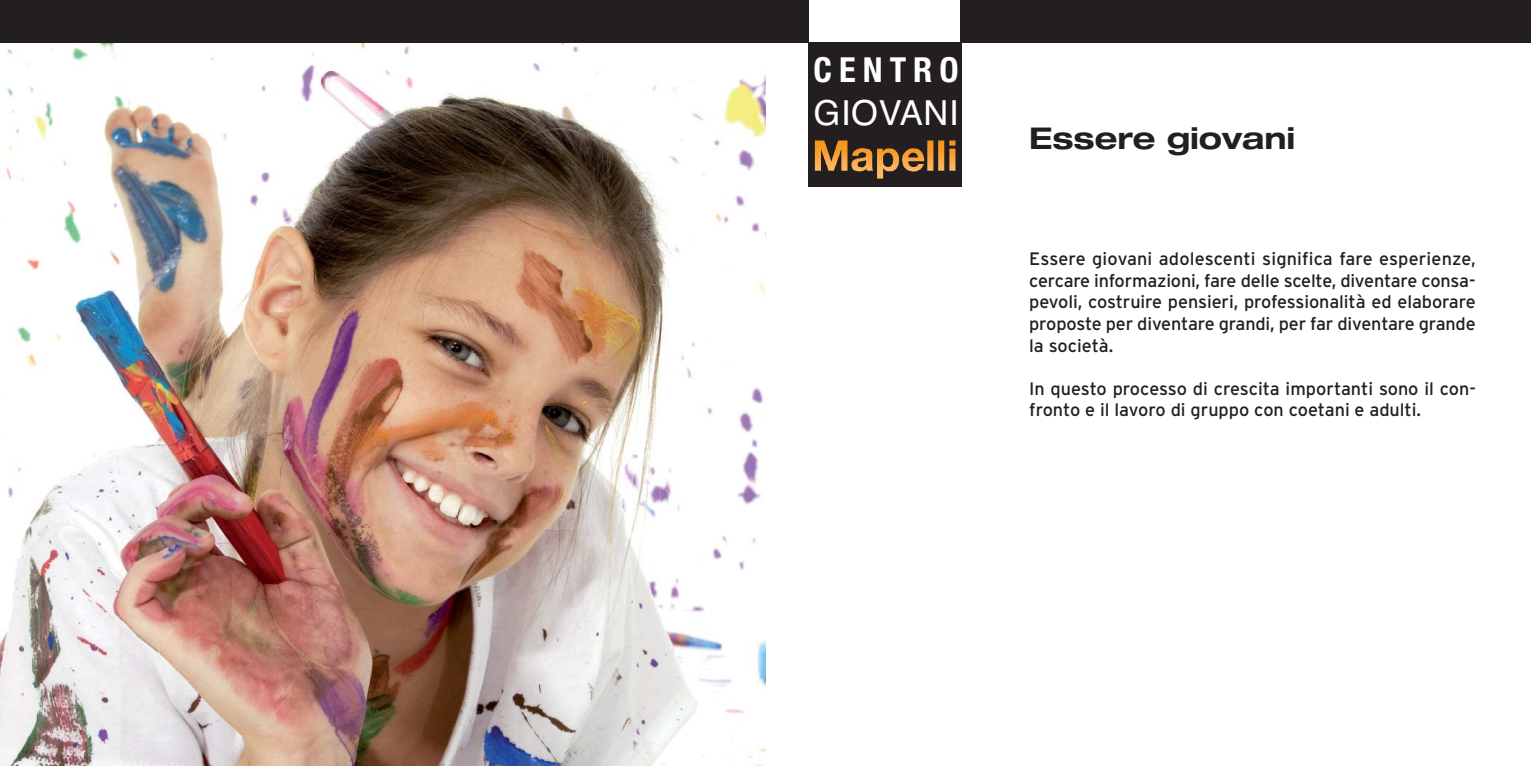
<style>
.page{position:relative;width:1531px;height:766px;background:#fff}
.page>*{position:absolute;margin:0;border:0;box-sizing:border-box;transform-origin:0 0}
.t1{font:34.5px "Helvetica";letter-spacing:.02em;color:#fff}
.t2{font:700 condensed 34.5px "Helvetica Neue";letter-spacing:.205em;color:#fff}
.t3{font:700 expanded 30px "Helvetica Neue";color:#231f20}
.t4{font:18px/21.6px "Interstate";letter-spacing:-.01em;color:#231f20;text-align:justify}
</style>
<div class="page">
<img style="left:0;top:43px;width:765px;height:722px">
<div style="left:0;top:0;width:808px;height:43px;background:#231f20"></div>
<div style="left:961px;top:0;width:570px;height:43px;background:#231f20"></div>
<div style="left:808px;top:43px;width:154px;height:144px;background:#231f20"></div>
<img style="left:815px;top:140px;width:140px;height:38px">
<h1 class="t2" style="left:813px;top:57px;width:147px">CENTRO</h1>
<h1 class="t1" style="left:813px;top:100px;width:147px">GIOVANI</h1>
<h2 class="t3" style="left:1029px;top:128px;width:268px">Essere giovani</h2>
<p class="t4" style="left:1029px;top:249px;width:448px">Essere giovani adolescenti significa fare esperienze, cercare informazioni, fare delle scelte, diventare consa&shy;pevoli, costruire pensieri, professionalità ed elaborare proposte per diventare grandi, per far diventare grande la società.</p>
<p class="t4" style="left:1029px;top:379px;width:448px">In questo processo di crescita importanti sono il con&shy;fronto e il lavoro di gruppo con coetani e adulti.</p>
</div>
